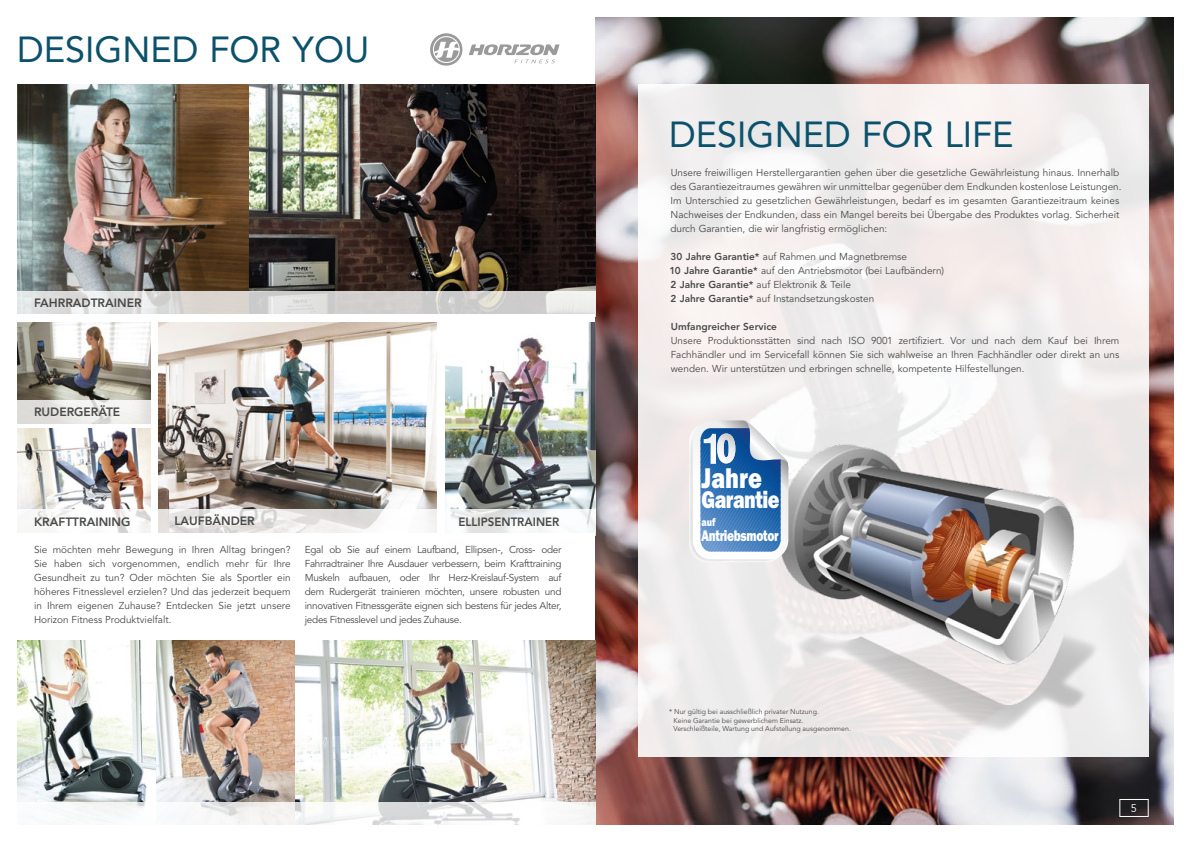
<style>
.page{position:relative;width:1191px;height:842px;background:#fff}
.page>*{position:absolute;margin:0;border:0;box-sizing:border-box;transform-origin:0 0}
.t1{font:36px "Avenir LT Std";color:#0b516c}
.t2{font:800 29.5px "Franklin Gothic";color:#fff;scale:.8 1}
.t3{font:800 25px "Franklin Gothic";letter-spacing:-.025em;color:#fff;scale:.8 1}
.t4{font:800 15.9px "Franklin Gothic";letter-spacing:-.025em;color:#fff;scale:.75 1}
.t5{font:800 12px "Avenir LT Std";color:#4a4a49}
.t6{font:800 12px "Avenir LT Std";color:#4a4a49;scale:.96 1}
.t7{font:800 11.4px "Franklin Gothic";color:#fff;scale:.8 1}
.t8{font:11px "Avenir LT Std";color:#fff}
.t9{font:10px/14px "Avenir LT Std";color:#4a4a49;text-align:justify}
.t10{font:800 10px "Avenir LT Std";color:#4a4a49}
.t11{font:7px/8.4px "Avenir LT Std";color:#4a4a49}
.s1{font-weight:800}
</style>
<div class="page">
<img style="left:17px;top:428px;width:133px;height:82px">
<img style="left:595px;top:17px;width:579px;height:808px">
<svg style="left:638px;top:84px;width:510px;height:673px;fill:#f2eded"></svg>
<img style="left:789px;top:428px;width:331px;height:41px">
<img style="left:689px;top:423px;width:79px;height:139px">
<svg style="left:692px;top:420px;width:97px;height:139px"></svg>
<img style="left:768px;top:469px;width:352px;height:271px">
<img style="left:17px;top:84px;width:578px;height:207px">
<img style="left:17px;top:641px;width:579px;height:184px">
<img style="left:159px;top:322px;width:278px;height:188px">
<img style="left:445px;top:322px;width:150px;height:188px">
<svg style="left:36px;top:510px;width:559px;height:23px"></svg>
<img style="left:17px;top:322px;width:133px;height:78px">
<svg style="left:17px;top:291px;width:578px;height:23px"></svg>
<svg style="left:17px;top:400px;width:134px;height:24px"></svg>
<svg style="left:430px;top:33px;width:129px;height:33px"></svg>
<svg style="left:17px;top:802px;width:578px;height:23px"></svg>
<div style="left:1119px;top:799px;width:29px;height:18px;border:1px solid #fff"></div>
<h1 class="t1" style="left:17px;top:29px;width:354px">DESIGNED FOR YOU</h1>
<p class="t5" style="left:34px;top:296px;width:109px">FAHRRADTRAINER</p>
<p class="t5" style="left:34px;top:405px;width:88px">RUDERGERÄTE</p>
<p class="t5" style="left:174px;top:514px;width:82px">LAUFBÄNDER</p>
<p class="t9" style="left:34px;top:543px;width:258px">Sie möchten mehr Bewegung in Ihren Alltag bringen?<br>Sie haben sich vorgenommen, endlich mehr für Ihre Gesundheit zu tun? Oder möchten Sie als Sportler ein höheres Fitnesslevel erzielen? Und das jederzeit bequem in Ihrem eigenen Zuhause? Entdecken Sie jetzt unsere Horizon Fitness Produktvielfalt.</p>
<p class="t9" style="left:305px;top:543px;width:258px">Egal ob Sie auf einem Laufband, Ellipsen-, Cross- oder Fahrradtrainer Ihre Ausdauer verbessern, beim Krafttraining Muskeln aufbauen, oder Ihr Herz-Kreislauf-System auf dem Rudergerät trainieren möchten, unsere robusten und innovativen Fitnessgeräte eignen sich bestens für jedes Alter, jedes Fitnesslevel und jedes Zuhause.</p>
<p class="t5" style="left:34px;top:514px;width:98px">KRAFTTRAINING</p>
<p class="t6" style="left:458px;top:514px;width:107px">ELLIPSENTRAINER</p>
<h1 class="t1" style="left:669px;top:114px;width:346px">DESIGNED FOR LIFE</h1>
<p class="t9" style="left:670px;top:166px;width:453px;text-align:left">Unsere freiwilligen Herstellergarantien gehen über die gesetzliche Gewährleistung hinaus. Innerhalb des Garantiezeitraumes gewähren wir unmittelbar gegenüber dem Endkunden kostenlose Leistungen.<br>Im Unterschied zu gesetzlichen Gewährleistungen, bedarf es im gesamten Garantiezeitraum keines Nachweises der Endkunden, dass ein Mangel bereits bei Übergabe des Produktes vorlag. Sicherheit durch Garantien, die wir langfristig ermöglichen:</p>
<p class="t9" style="left:669px;top:250px;width:276px;text-align:left"><span class="s1">30 Jahre Garantie*</span> auf Rahmen und Magnetbremse<br><span class="s1">10 Jahre Garantie*</span> auf den Antriebsmotor (bei Laufbändern)<br><span class="s1">2 Jahre Garantie*</span> auf Elektronik &amp; Teile<br><span class="s1">2 Jahre Garantie*</span> auf Instandsetzungskosten</p>
<p class="t10" style="left:671px;top:321px;width:108px">Umfangreicher Service</p>
<p class="t9" style="left:670px;top:334px;width:450px">Unsere Produktionsstätten sind nach ISO 9001 zertifiziert. Vor und nach dem Kauf bei Ihrem Fachhändler und im Servicefall können Sie sich wahlweise an Ihren Fachhändler oder direkt an uns wenden. Wir unterstützen und erbringen schnelle, kompetente Hilfestellungen.</p>
<h2 class="t2" style="left:701px;top:458px;width:77px">Jahre</h2>
<h3 class="t3" style="left:701px;top:483px;width:99px">Garantie</h3>
<p class="t7" style="left:701px;top:515px;width:19px">auf</p>
<h3 class="t4" style="left:701px;top:525px;width:104px">Antriebsmotor</h3>
<p class="t11" style="left:673px;top:708px;width:179px;text-indent:-4px">* Nur gültig bei ausschließlich privater Nutzung.<br>Keine Garantie bei gewerblichem Einsatz.<br>Verschleißteile, Wartung und Aufstellung ausgenommen.</p>
<p class="t8" style="left:1131px;top:802px;width:8px">5</p>
</div>
